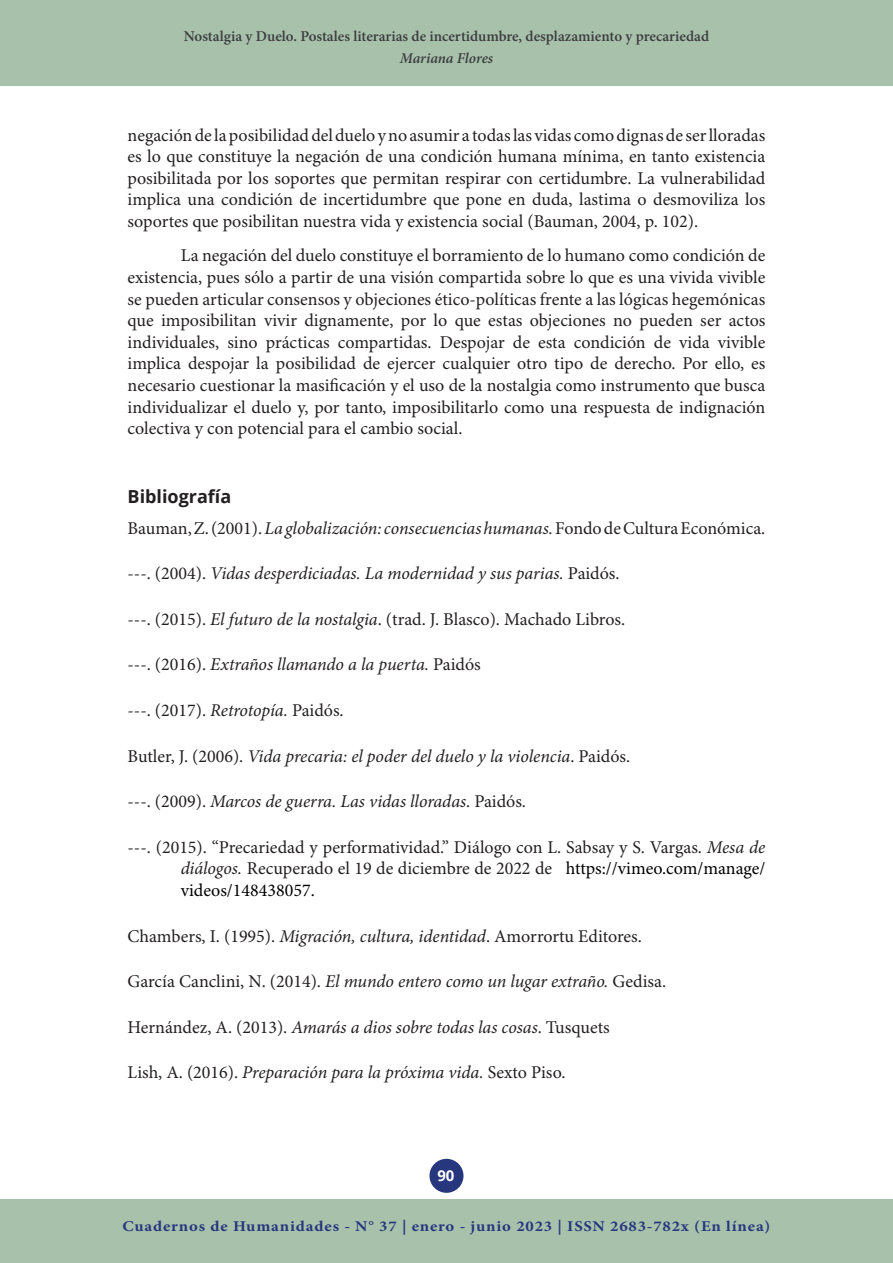
<style>
.page{position:relative;width:893px;height:1263px;background:#fff}
.page>*{position:absolute;margin:0;border:0;box-sizing:border-box;transform-origin:0 0}
.CUERPO{font:18px/21.6px "Minion Pro";color:#231f20;text-align:justify}
.BIBLIOGRAFIA{font:18px/21.6px "Minion Pro";color:#231f20;text-align:justify}
.BIBLIOGRAFIA-2{font:italic 18px "Minion Pro";letter-spacing:-.005em;color:#231f20}
.SUBTITULO{font:700 18px "Open Sans";color:#231f20}
.t1{font:600 15px "Minion Pro";color:#3e3e3f}
.t2{font:700 15px "Minion Pro";letter-spacing:.05em;color:#27377e;scale:1.11 1}
.t3{font:italic 600 15px "Minion Pro";letter-spacing:-.005em;color:#3e3e3f}
.t4{font:700 15px "Open Sans";color:#fff}
.s1{font-style:italic}
.s2{font-style:normal}
.s3{color:#000}
</style>
<div class="page">
<div style="left:429px;top:1159px;width:34px;height:34px;background:#27377e;border-radius:50%"></div>
<div style="left:0;top:0;width:893px;height:85px;background:#a7c1ab"></div>
<div style="left:0;top:1199px;width:893px;height:64px;background:#a7c1ab"></div>
<p class="t1" style="left:184px;top:26px;width:527px">Nostalgia y Duelo. Postales literarias de incertidumbre, desplazamiento y precariedad</p>
<p class="t3" style="left:400px;top:48px;width:95px">Mariana Flores</p>
<p class="CUERPO" style="left:128px;top:125px;width:639px">negación de la posibilidad del duelo y no asumir a todas las vidas como dignas de ser lloradas es lo que constituye la negación de una condición humana mínima, en tanto existencia posibilitada por los soportes que permitan respirar con certidumbre. La vulnerabilidad implica una condición de incertidumbre que pone en duda, lastima o desmoviliza los soportes que posibilitan nuestra vida y existencia social (Bauman, 2004, p. 102).</p>
<p class="CUERPO" style="left:128px;top:246px;width:639px;text-indent:53px">La negación del duelo constituye el borramiento de lo humano como condición de existencia, pues sólo a partir de una visión compartida sobre lo que es una vivida vivible se pueden articular consensos y objeciones ético-políticas frente a las lógicas hegemónicas que imposibilitan vivir dignamente, por lo que estas objeciones no pueden ser actos individuales, sino prácticas compartidas. Despojar de esta condición de vida vivible implica despojar la posibilidad de ejercer cualquier otro tipo de derecho. Por ello, es necesario cuestionar la masificación y el uso de la nostalgia como instrumento que busca individualizar el duelo y, por tanto, imposibilitarlo como una respuesta de indignación colectiva y con potencial para el cambio social.</p>
<p class="SUBTITULO" style="left:128px;top:484px;width:105px">Bibliografía</p>
<p class="BIBLIOGRAFIA" style="left:128px;top:518px;width:639px">Bauman, Z. (2001). <span class="s1">La globalización: consecuencias humanas.</span> Fondo de Cultura Económica.</p>
<p class="BIBLIOGRAFIA-2" style="left:128px;top:561px;width:494px"><span class="s2">---. (2004).</span> Vidas desperdiciadas. La modernidad y sus parias. <span class="s2">Paidós.</span></p>
<p class="BIBLIOGRAFIA" style="left:128px;top:609px;width:499px">---. (2015). <span class="s1">El futuro de la nostalgia</span>. (trad. J. Blasco). Machado Libros.</p>
<p class="BIBLIOGRAFIA-2" style="left:128px;top:652px;width:355px"><span class="s2">---. (2016).</span> Extraños llamando a la puerta. <span class="s2">Paidós</span></p>
<p class="BIBLIOGRAFIA" style="left:128px;top:700px;width:218px">---. (2017). <span class="s1">Retrotopía.</span> Paidós.</p>
<p class="BIBLIOGRAFIA-2" style="left:128px;top:743px;width:504px"><span class="s2">Butler, J. (2006).</span> Vida precaria: el poder del duelo y la violencia<span class="s2">. Paidós.</span></p>
<p class="BIBLIOGRAFIA-2" style="left:128px;top:789px;width:400px"><span class="s2">---. (2009).</span> Marcos de guerra. Las vidas lloradas<span class="s2">. Paidós.</span></p>
<p class="BIBLIOGRAFIA" style="left:181px;top:837px;width:586px;text-indent:-53px">---. (2015). “Precariedad y performatividad.” Diálogo con L. Sabsay y S. Vargas. <span class="s1">Mesa de diálogos.</span> Recuperado el 19 de diciembre de 2022 de <span class="s3">https://vimeo.com/manage/ videos/148438057.</span></p>
<p class="BIBLIOGRAFIA" style="left:128px;top:926px;width:516px">Chambers, I. (1995). <span class="s1">Migración, cultura, identidad</span>. Amorrortu Editores.</p>
<p class="BIBLIOGRAFIA-2" style="left:128px;top:969px;width:540px"><span class="s2">García Canclini, N. (2014).</span> El mundo entero como un lugar extraño. <span class="s2">Gedisa.</span></p>
<p class="BIBLIOGRAFIA-2" style="left:128px;top:1015px;width:484px"><span class="s2">Hernández, A. (2013).</span> Amarás a dios sobre todas las cosas<span class="s2">. Tusquets</span></p>
<p class="BIBLIOGRAFIA-2" style="left:128px;top:1060px;width:439px"><span class="s2">Lish, A. (2016).</span> Preparación para la próxima vida. <span class="s2">Sexto Piso.</span></p>
<p class="t4" style="left:437px;top:1165px;width:19px">90</p>
<p class="t2" style="left:122px;top:1216px;width:585px">Cuadernos de Humanidades - N° 37 | enero - junio 2023 | ISSN 2683-782x (En línea)</p>
</div>
